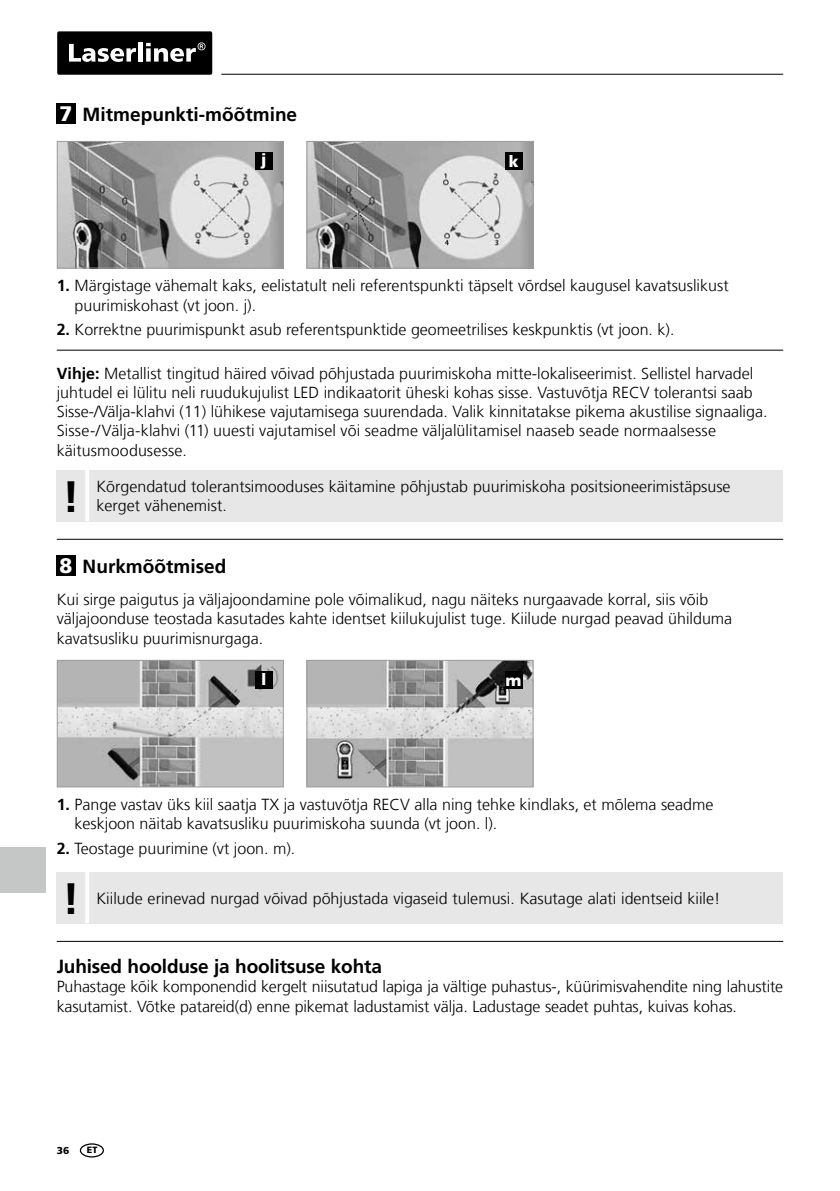
<style>
.page{position:relative;width:840px;height:1191px;background:#fff}
.page>*{position:absolute;margin:0;border:0;box-sizing:border-box;transform-origin:0 0}
.t1{font:700 44px "Frutiger LT Com";color:#000}
.t2{font:700 19px "Frutiger LT Com";color:#000}
.t3{font:300 16px/19.2px "Frutiger LT Com";color:#000}
.t4{font:900 16px "Frutiger LT Com";color:#fff}
.t5{font:900 10px "Frutiger LT Com";color:#000}
.t6{font:900 9px "Frutiger LT Com";color:#000}
.s1{font-weight:900;font-size:21px;color:#fff}
.s2{font-weight:700}
</style>
<div class="page">
<hr style="left:221px;top:74px;width:561px;height:1px;background:#000">
<div style="left:57px;top:31px;width:155px;height:44px;background:#000;border-radius:2px"></div>
<svg style="left:69px;top:44px;width:67px;height:18px"></svg>
<div style="left:138px;top:43px;width:5px;height:19px;background:#fff"></div>
<svg style="left:146px;top:42px;width:59px;height:20px"></svg>
<img style="left:59px;top:143px;width:222px;height:123px">
<div style="left:57px;top:141px;width:226px;height:127px;border:1px solid #9c9d9d"></div>
<img style="left:308px;top:143px;width:223px;height:123px">
<div style="left:306px;top:141px;width:227px;height:127px;border:1px solid #9c9d9d"></div>
<div style="left:255px;top:152px;width:17px;height:17px;background:#000"></div>
<div style="left:505px;top:152px;width:17px;height:17px;background:#000"></div>
<hr style="left:57px;top:941px;width:725px;height:1px;background:#000">
<img style="left:59px;top:662px;width:222px;height:123px">
<div style="left:57px;top:660px;width:226px;height:127px;border:1px solid #9c9d9d"></div>
<img style="left:308px;top:662px;width:223px;height:123px">
<div style="left:306px;top:660px;width:227px;height:127px;border:1px solid #9c9d9d"></div>
<div style="left:255px;top:671px;width:17px;height:17px;background:#000"></div>
<div style="left:505px;top:671px;width:17px;height:17px;background:#000"></div>
<hr style="left:57px;top:539px;width:725px;height:1px;background:#000">
<hr style="left:57px;top:350px;width:725px;height:1px;background:#000">
<div style="left:57px;top:556px;width:19px;height:20px;background:#000"></div>
<div style="left:57px;top:872px;width:725px;height:51px;background:#e7e7e7"></div>
<hr style="left:85px;top:872px;width:4px;height:51px;background:#fff">
<div style="left:57px;top:103px;width:19px;height:21px;background:#000"></div>
<div style="left:57px;top:470px;width:725px;height:51px;background:#e7e7e7"></div>
<hr style="left:85px;top:470px;width:4px;height:51px;background:#fff">
<div style="left:80px;top:1143px;width:24px;height:14px;border:1px solid #000;border-radius:50%"></div>
<div style="left:0;top:847px;width:45px;height:46px;background:#c5c6c6"></div>
<p class="t2" style="left:59px;top:103px;width:239px"><span class="s1">7</span> Mitmepunkti-mõõtmine</p>
<p class="t4" style="left:261px;top:149px;width:7px">j</p>
<p class="t4" style="left:508px;top:151px;width:11px">k</p>
<p class="t3" style="left:74px;top:276px;width:655px;text-indent:-18px"><span class="s2">1.</span> Märgistage vähemalt kaks, eelistatult neli referentspunkti täpselt võrdsel kaugusel kavatsuslikust puurimiskohast (vt joon. j).</p>
<p class="t3" style="left:57px;top:320px;width:619px"><span class="s2">2.</span> Korrektne puurimispunkt asub referentspunktide geomeetrilises keskpunktis (vt joon. k).</p>
<p class="t3" style="left:57px;top:364px;width:712px"><span class="s2">Vihje:</span> Metallist tingitud häired võivad põhjustada puurimiskoha mitte-lokaliseerimist. Sellistel harvadel juhtudel ei lülitu neli ruudukujulist LED indikaatorit üheski kohas sisse. Vastuvõtja RECV tolerantsi saab Sisse-/Välja-klahvi (11) lühikese vajutamisega suurendada. Valik kinnitatakse pikema akustilise signaaliga.<br>Sisse-/Välja-klahvi (11) uuesti vajutamisel või seadme väljalülitamisel naaseb seade normaalsesse käitusmoodusesse.</p>
<h1 class="t1" style="left:62px;top:471px;width:19px">!</h1>
<p class="t3" style="left:96px;top:477px;width:635px">Kõrgendatud tolerantsimooduses käitamine põhjustab puurimiskoha positsioneerimistäpsuse</p>
<p class="t3" style="left:96px;top:496px;width:132px">kerget vähenemist.</p>
<p class="t2" style="left:59px;top:555px;width:168px"><span class="s1">8</span> Nurkmõõtmised</p>
<p class="t3" style="left:57px;top:590px;width:676px">Kui sirge paigutus ja väljajoondamine pole võimalikud, nagu näiteks nurgaavade korral, siis võib väljajoonduse teostada kasutades kahte identset kiilukujulist tuge. Kiilude nurgad peavad ühilduma kavatsusliku puurimisnurgaga.</p>
<p class="t4" style="left:261px;top:670px;width:7px">l</p>
<p class="t4" style="left:505px;top:670px;width:17px">m</p>
<p class="t3" style="left:74px;top:795px;width:640px;text-indent:-18px"><span class="s2">1.</span> Pange vastav üks kiil saatja TX ja vastuvõtja RECV alla ning tehke kindlaks, et mõlema seadme keskjoon näitab kavatsusliku puurimiskoha suunda (vt joon. l).</p>
<p class="t3" style="left:57px;top:839px;width:240px"><span class="s2">2.</span> Teostage puurimine (vt joon. m).</p>
<h1 class="t1" style="left:62px;top:873px;width:19px">!</h1>
<p class="t3" style="left:96px;top:888px;width:625px">Kiilude erinevad nurgad võivad põhjustada vigaseid tulemusi. Kasutage alati identseid kiile!</p>
<p class="t2" style="left:57px;top:955px;width:326px">Juhised hoolduse ja hoolitsuse kohta</p>
<p class="t3" style="left:57px;top:977px;width:727px">Puhastage kõik komponendid kergelt niisutatud lapiga ja vältige puhastus-, küürimisvahendite ning lahustite kasutamist. Võtke patareid(d) enne pikemat ladustamist välja. Ladustage seadet puhtas, kuivas kohas.</p>
<p class="t5" style="left:57px;top:1144px;width:14px">36</p>
<p class="t6" style="left:87px;top:1144px;width:12px">ET</p>
</div>
